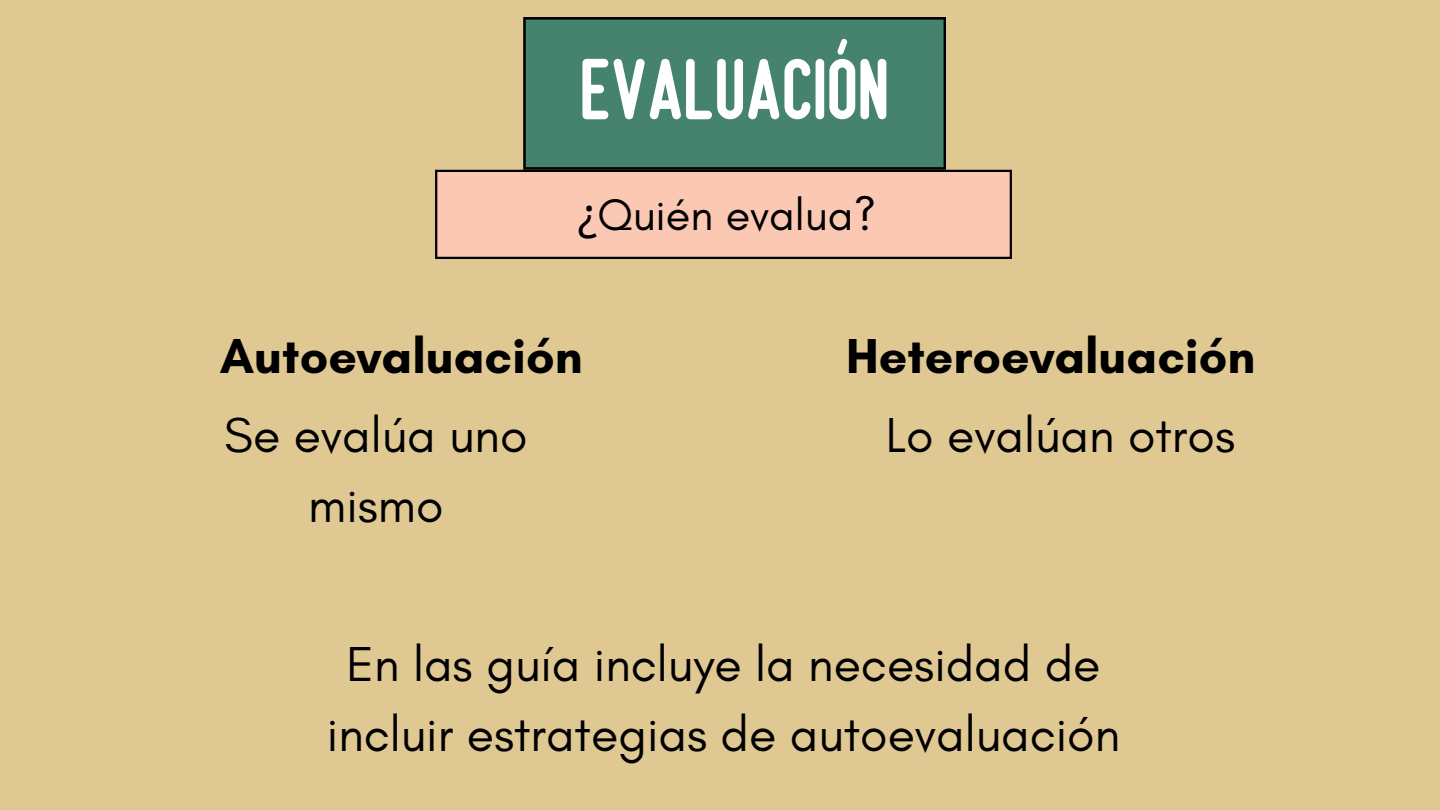
<style>
.page{position:relative;width:1440px;height:810px;background:#e0c893}
.page>*{position:absolute;margin:0;border:0;box-sizing:border-box;transform-origin:0 0}
.t1{font:86.3px "Bumblebee";color:#fff}
.t2{font:50px/69.8px "Glacial Indifference";color:#000;text-align:center}
.t3{font:700 50px "Glacial Indifference";color:#000}
.t4{font:45px "Glacial Indifference";color:#000}
.s1{font-family:"Noto Sans"}
</style>
<div class="page">
<div style="left:435px;top:170px;width:577px;height:89px;background:#fbc8b3"></div>
<div style="left:523px;top:17px;width:423px;height:153px;background:#45836e"></div>
<p class="t1" style="left:582px;top:50px;width:311px">EVALUACIÓN</p>
<p class="t4" style="left:578px;top:187px;width:300px"><span class="s1">¿</span>Quién evalua?</p>
<p class="t3" style="left:220px;top:326px;width:364px">Autoevaluación</p>
<p class="t3" style="left:846px;top:326px;width:411px">Heteroevaluación</p>
<p class="t2" style="left:224px;top:399px;width:305px">Se evalúa uno mismo</p>
<p class="t2" style="left:886px;top:399px;width:351px">Lo evalúan otros</p>
<p class="t2" style="left:327px;top:629px;width:795px">En las guía incluye la necesidad de incluir estrategias de autoevaluación</p>
</div>
